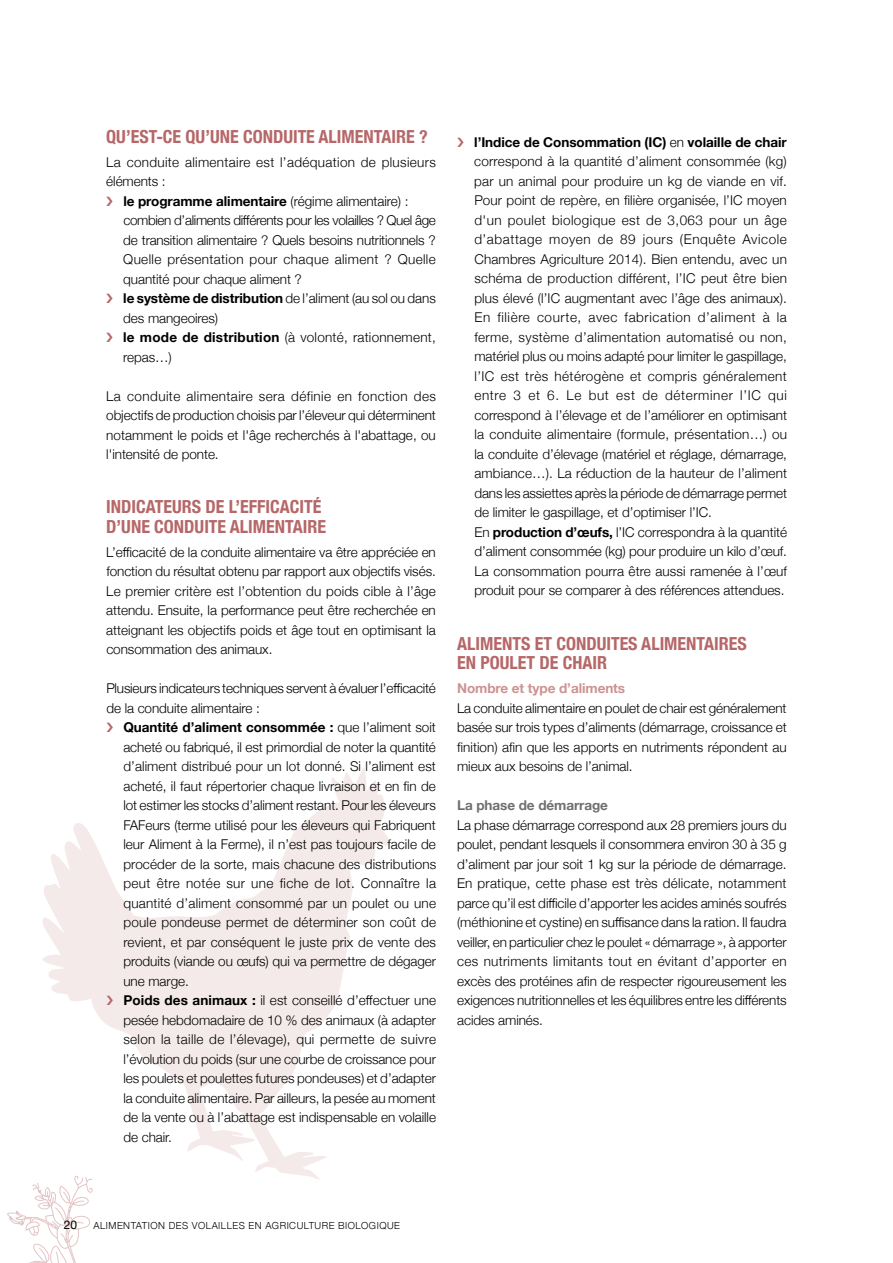
<style>
.page{position:relative;width:893px;height:1263px;background:#fff}
.page>*{position:absolute;margin:0;border:0;box-sizing:border-box;transform-origin:0 0}
.t1{font:700 condensed 18px/19.5px "Helvetica Neue";color:#b66768}
.t2{font:300 13.5px/19.5px "Helvetica Neue";letter-spacing:-.005em;color:#000;text-align:justify}
.t3{font:700 13.5px "Helvetica Neue";letter-spacing:-.005em;color:#000}
.t4{font:300 13.5px "Helvetica Neue";letter-spacing:-.025em;color:#000}
.t5{font:300 13.5px "Helvetica Neue";letter-spacing:.025em;color:#000}
.t6{font:300 13.5px "Helvetica Neue";letter-spacing:.03em;color:#000}
.t7{font:700 13.5px "Helvetica Neue";letter-spacing:-.005em;color:#cc9290}
.t8{font:700 13.5px "Helvetica Neue";letter-spacing:-.005em;color:#706f6f}
.t9{font:12px "Helvetica Neue";color:#000}
.t10{font:300 9.75px "Helvetica Neue";letter-spacing:.05em;color:#000}
.s1{font-weight:300}
.s2{font-weight:700}
</style>
<div class="page">
<svg style="left:7px;top:1180px;width:86px;height:83px"></svg>
<svg style="left:43px;top:768px;width:347px;height:412px"></svg>
<svg style="left:107px;top:995px;width:6px;height:10px"></svg>
<h1 class="t1" style="left:106px;top:125px;width:323px">QU’EST-CE QU’UNE CONDUITE ALIMENTAIRE ?</h1>
<p class="t5" style="left:106px;top:151px;width:331px">La conduite alimentaire est l’adéquation de plusieurs</p>
<p class="t2" style="left:106px;top:171px;width:61px">éléments :</p>
<p class="t3" style="left:123px;top:190px;width:287px">le programme alimentaire <span class="s1">(régime alimentaire) :</span></p>
<p class="t4" style="left:123px;top:209px;width:314px">combien d’aliments différents pour les volailles ? Quel âge</p>
<p class="t2" style="left:123px;top:229px;width:314px">de transition alimentaire ? Quels besoins nutritionnels ?</p>
<p class="t6" style="left:123px;top:248px;width:314px">Quelle présentation pour chaque aliment ? Quelle</p>
<p class="t2" style="left:123px;top:268px;width:180px">quantité pour chaque aliment ?</p>
<p class="t3" style="left:123px;top:288px;width:314px">le système de distribution <span class="s1">de l’aliment (au sol ou dans</span></p>
<p class="t2" style="left:123px;top:307px;width:96px">des mangeoires)</p>
<p class="t2" style="left:123px;top:327px;width:314px"><span class="s2">le mode de distribution</span> (à volonté, rationnement,</p>
<p class="t2" style="left:123px;top:346px;width:50px">repas…)</p>
<p class="t2" style="left:106px;top:385px;width:331px">La conduite alimentaire sera définie en fonction des objectifs de production choisis par l’éleveur qui déterminent notamment le poids et l'âge recherchés à l'abattage, ou l'intensité de ponte.</p>
<h1 class="t1" style="left:106px;top:496px;width:221px">INDICATEURS DE L’EFFICACITÉ<br>D’UNE CONDUITE ALIMENTAIRE</h1>
<p class="t2" style="left:106px;top:541px;width:331px">L’efficacité de la conduite alimentaire va être appréciée en fonction du résultat obtenu par rapport aux objectifs visés.<br>Le premier critère est l’obtention du poids cible à l’âge attendu. Ensuite, la performance peut être recherchée en atteignant les objectifs poids et âge tout en optimisant la consommation des animaux.</p>
<p class="t2" style="left:106px;top:678px;width:331px">Plusieurs indicateurs techniques servent à évaluer l’efficacité de la conduite alimentaire :</p>
<p class="t2" style="left:123px;top:717px;width:314px;text-align:left"><span class="s2">Quantité d’aliment consommée :</span> que l’aliment soit acheté ou fabriqué, il est primordial de noter la quantité d’aliment distribué pour un lot donné. Si l’aliment est acheté, il faut répertorier chaque livraison et en fin de lot estimer les stocks d’aliment restant. Pour les éleveurs FAFeurs (terme utilisé pour les éleveurs qui Fabriquent leur Aliment à la Ferme), il n’est pas toujours facile de procéder de la sorte, mais chacune des distributions peut être notée sur une fiche de lot. Connaître la quantité d’aliment consommé par un poulet ou une poule pondeuse permet de déterminer son coût de revient, et par conséquent le juste prix de vente des produits (viande ou œufs) qui va permettre de dégager une marge.<br><span class="s2">Poids des animaux :</span> il est conseillé d’effectuer une pesée hebdomadaire de 10 % des animaux (à adapter selon la taille de l’élevage), qui permette de suivre l’évolution du poids (sur une courbe de croissance pour les poulets et poulettes futures pondeuses) et d’adapter la conduite alimentaire. Par ailleurs, la pesée au moment de la vente ou à l’abattage est indispensable en volaille de chair.</p>
<p class="t2" style="left:474px;top:132px;width:314px;text-align:left"><span class="s2">l’Indice de Consommation (IC)</span> en <span class="s2">volaille de chair </span>correspond à la quantité d’aliment consommée (kg) par un animal pour produire un kg de viande en vif.<br>Pour point de repère, en filière organisée, l’IC moyen d'un poulet biologique est de 3,063 pour un âge d’abattage moyen de 89 jours (Enquête Avicole Chambres Agriculture 2014). Bien entendu, avec un schéma de production différent, l’IC peut être bien plus élevé (l’IC augmentant avec l’âge des animaux).<br>En filière courte, avec fabrication d’aliment à la ferme, système d’alimentation automatisé ou non, matériel plus ou moins adapté pour limiter le gaspillage, l’IC est très hétérogène et compris généralement entre 3 et 6. Le but est de déterminer l’IC qui correspond à l’élevage et de l’améliorer en optimisant la conduite alimentaire (formule, présentation…) ou la conduite d’élevage (matériel et réglage, démarrage, ambiance…). La réduction de la hauteur de l’aliment dans les assiettes après la période de démarrage permet de limiter le gaspillage, et d’optimiser l’IC.<br>En <span class="s2">production d’œufs,</span> l’IC correspondra à la quantité d’aliment consommée (kg) pour produire un kilo d’œuf.<br>La consommation pourra être aussi ramenée à l’œuf produit pour se comparer à des références attendues.</p>
<h1 class="t1" style="left:457px;top:632px;width:291px">ALIMENTS ET CONDUITES ALIMENTAIRES<br>EN POULET</h1>
<h1 class="t1" style="left:539px;top:652px;width:53px">DE CHAIR</h1>
<p class="t7" style="left:457px;top:678px;width:170px">Nombre et type d’aliments</p>
<p class="t2" style="left:457px;top:697px;width:331px">La conduite alimentaire en poulet de chair est généralement basée sur trois types d’aliments (démarrage, croissance et finition) afin que les apports en nutriments répondent au mieux aux besoins de l’animal.</p>
<p class="t8" style="left:457px;top:795px;width:152px">La phase de démarrage</p>
<p class="t2" style="left:457px;top:814px;width:331px">La phase démarrage correspond aux 28 premiers jours du poulet, pendant lesquels il consommera environ 30 à 35 g d’aliment par jour soit 1 kg sur la période de démarrage.<br>En pratique, cette phase est très délicate, notamment parce qu’il est difficile d’apporter les acides aminés soufrés (méthionine et cystine) en suffisance dans la ration. I l faudra veiller, en particulier chez le poulet « démarrage », à apporter ces nutriments limitants tout en évitant d’apporter en excès des protéines afin de respecter rigoureusement les exigences nutritionnelles et les équilibres entre les différents acides aminés.</p>
<p class="t9" style="left:64px;top:1216px;width:15px">20</p>
<p class="t10" style="left:94px;top:1217px;width:308px">Alimentation des volailles en agriculture biologique</p>
</div>
